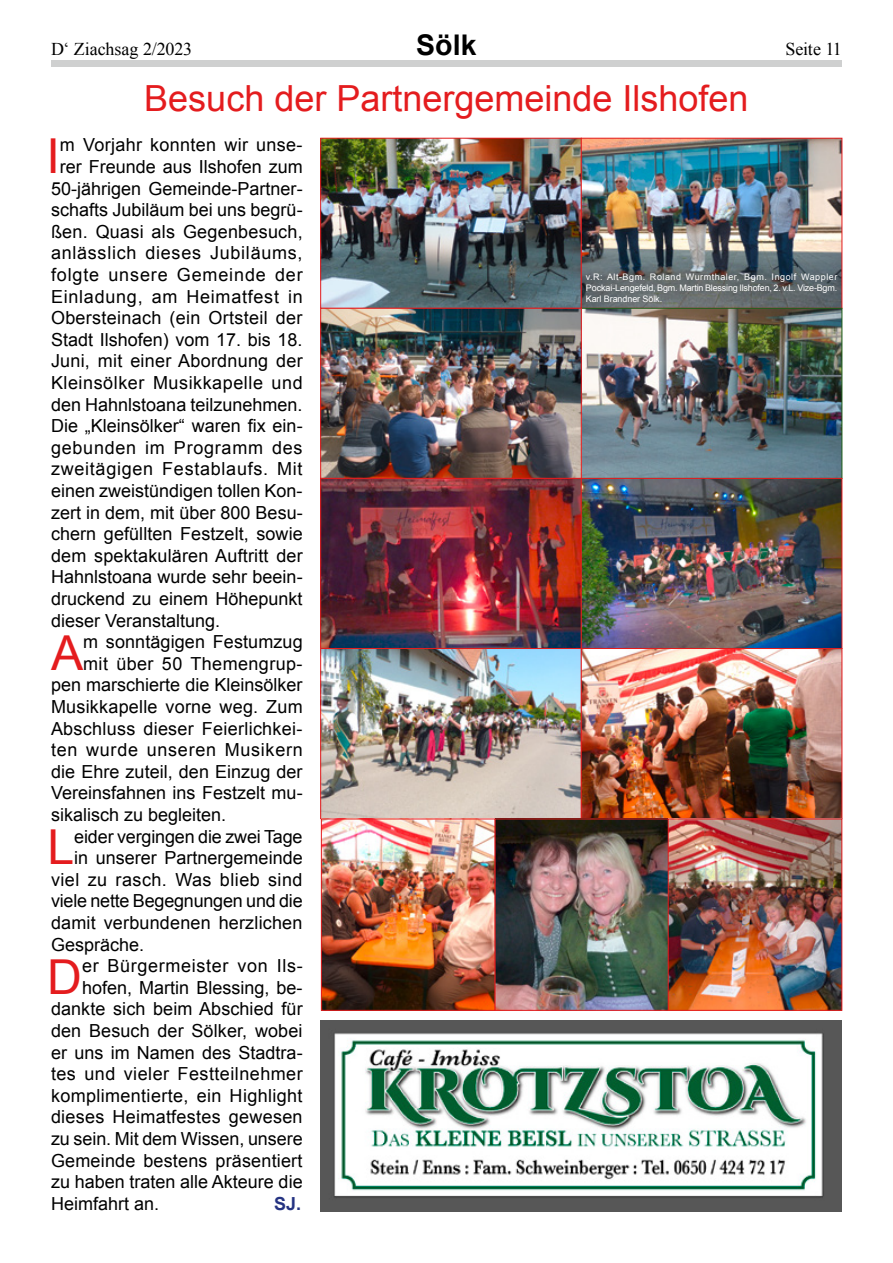
<style>
.page{position:relative;width:893px;height:1263px;background:#fff}
.page>*{position:absolute;margin:0;border:0;box-sizing:border-box;transform-origin:0 0}
.t1{font:48.15px "Arial";color:#e41c1e}
.t2{font:36px "Arial";color:#e41c1e}
.t3{font:700 28.5px "Arial";color:#000}
.t4{font:18px "Arial";letter-spacing:.005em;color:#000}
.t5{font:18px "Arial";letter-spacing:.04em;color:#000}
.t6{font:18px "Arial";letter-spacing:.025em;color:#000}
.t7{font:18px "Arial";letter-spacing:.03em;color:#000}
.t8{font:18px "Times New Roman";letter-spacing:-.01em;color:#000}
.t9{font:18px "Arial";letter-spacing:.045em;color:#000}
.t10{font:18px "Arial";letter-spacing:.035em;color:#000}
.t11{font:700 18px "Arial";color:#253382}
.t12{font:9px/10.8px "Arial";letter-spacing:-.02em;color:#fff;text-align:justify}
</style>
<div class="page">
<div style="left:51px;top:61px;width:791px;height:6px;background:#cfd0d0"></div>
<img style="left:322px;top:140px;width:518px;height:869px">
<div style="left:320px;top:138px;width:262px;height:171px;border:1px solid #e41c1e"></div>
<div style="left:581px;top:138px;width:261px;height:171px;border:1px solid #e41c1e"></div>
<div style="left:581px;top:308px;width:261px;height:171px;border:1px solid #20611b"></div>
<div style="left:320px;top:308px;width:262px;height:171px;border:1px solid #e41c1e"></div>
<div style="left:320px;top:478px;width:262px;height:171px;border:1px solid #e41c1e"></div>
<div style="left:581px;top:478px;width:261px;height:171px;border:1px solid #e41c1e"></div>
<div style="left:320px;top:648px;width:262px;height:171px;border:1px solid #e41c1e"></div>
<div style="left:581px;top:648px;width:261px;height:171px;border:1px solid #e41c1e"></div>
<div style="left:321px;top:819px;width:174px;height:192px;border:1px solid #e41c1e"></div>
<div style="left:495px;top:819px;width:174px;height:192px;border:1px solid #e41c1e"></div>
<div style="left:668px;top:819px;width:174px;height:192px;border:1px solid #e41c1e"></div>
<img style="left:320px;top:1020px;width:522px;height:192px">
<p class="t8" style="left:51px;top:37px;width:143px">D‘ Ziachsag 2/2023</p>
<h3 class="t3" style="left:416px;top:26px;width:62px">Sölk</h3>
<p class="t8" style="left:785px;top:37px;width:58px">Seite 11</p>
<h2 class="t2" style="left:144px;top:75px;width:606px">Besuch der Partnergemeinde Ilshofen</h2>
<h1 class="t1" style="left:47px;top:124px;width:15px">I</h1>
<p class="t4" style="left:60px;top:133px;width:244px">m Vorjahr konnten wir unse-</p>
<p class="t4" style="left:60px;top:155px;width:244px">rer Freunde aus Ilshofen zum</p>
<p class="t4" style="left:51px;top:176px;width:253px">50-jährigen Gemeinde-Partner-</p>
<p class="t4" style="left:51px;top:198px;width:253px">schafts Jubiläum bei uns begrü-</p>
<p class="t4" style="left:51px;top:220px;width:253px">ßen. Quasi als Gegenbesuch,</p>
<p class="t5" style="left:51px;top:241px;width:253px">anlässlich dieses Jubiläums,</p>
<p class="t9" style="left:51px;top:263px;width:253px">folgte unsere Gemeinde der</p>
<p class="t5" style="left:51px;top:284px;width:253px">Einladung, am Heimatfest in</p>
<p class="t4" style="left:51px;top:306px;width:253px">Obersteinach (ein Ortsteil der</p>
<p class="t4" style="left:51px;top:328px;width:253px">Stadt Ilshofen) vom 17. bis 18.</p>
<p class="t4" style="left:51px;top:349px;width:253px">Juni, mit einer Abordnung der</p>
<p class="t7" style="left:51px;top:371px;width:253px">Kleinsölker Musikkapelle und</p>
<p class="t4" style="left:51px;top:392px;width:253px">den Hahnlstoana teilzunehmen.</p>
<p class="t4" style="left:51px;top:414px;width:253px">Die „Kleinsölker“ waren fix ein-</p>
<p class="t5" style="left:51px;top:436px;width:253px">gebunden im Programm des</p>
<p class="t5" style="left:51px;top:457px;width:253px">zweitägigen Festablaufs. Mit</p>
<p class="t4" style="left:51px;top:479px;width:253px">einen zweistündigen tollen Kon-</p>
<p class="t4" style="left:51px;top:500px;width:253px">zert in dem, mit über 800 Besu-</p>
<p class="t4" style="left:51px;top:522px;width:253px">chern gefüllten Festzelt, sowie</p>
<p class="t4" style="left:51px;top:544px;width:253px">dem spektakulären Auftritt der</p>
<p class="t4" style="left:51px;top:565px;width:253px">Hahnlstoana wurde sehr beein-</p>
<p class="t4" style="left:51px;top:587px;width:253px">druckend zu einem Höhepunkt</p>
<p class="t4" style="left:51px;top:608px;width:171px">dieser Veranstaltung.</p>
<h1 class="t1" style="left:51px;top:621px;width:34px">A</h1>
<p class="t4" style="left:83px;top:630px;width:221px">m sonntägigen Festumzug</p>
<p class="t12" style="left:586px;top:272px;width:253px">v.R: Alt-Bgm. Roland Wurmthaler, Bgm. Ingolf Wappler Pockai-Lengefeld, Bgm. Martin Blessing Ilshofen, 2. v.L. Vize-Bgm.<br>Karl Brandner Sölk.</p>
<p class="t6" style="left:83px;top:652px;width:221px">mit über 50 Themengrup-</p>
<p class="t4" style="left:51px;top:673px;width:253px">pen marschierte die Kleinsölker</p>
<p class="t4" style="left:51px;top:695px;width:253px">Musikkapelle vorne weg. Zum</p>
<p class="t4" style="left:51px;top:716px;width:253px">Abschluss dieser Feierlichkei-</p>
<p class="t5" style="left:51px;top:738px;width:253px">ten wurde unseren Musikern</p>
<p class="t4" style="left:51px;top:760px;width:253px">die Ehre zuteil, den Einzug der</p>
<p class="t4" style="left:51px;top:781px;width:253px">Vereinsfahnen ins Festzelt mu-</p>
<p class="t4" style="left:51px;top:803px;width:177px">sikalisch zu begleiten.</p>
<h1 class="t1" style="left:47px;top:816px;width:28px">L</h1>
<p class="t4" style="left:74px;top:824px;width:230px">eider vergingen die zwei Tage</p>
<p class="t4" style="left:74px;top:846px;width:230px">in unserer Partnergemeinde</p>
<p class="t6" style="left:51px;top:868px;width:253px">viel zu rasch. Was blieb sind</p>
<p class="t4" style="left:51px;top:889px;width:253px">viele nette Begegnungen und die</p>
<p class="t4" style="left:51px;top:911px;width:253px">damit verbundenen herzlichen</p>
<p class="t4" style="left:51px;top:932px;width:95px">Gespräche.</p>
<h1 class="t1" style="left:47px;top:945px;width:36px">D</h1>
<p class="t10" style="left:82px;top:954px;width:222px">er Bürgermeister von Ils-</p>
<p class="t4" style="left:82px;top:976px;width:222px">hofen, Martin Blessing, be-</p>
<p class="t4" style="left:51px;top:997px;width:253px">dankte sich beim Abschied für</p>
<p class="t4" style="left:51px;top:1019px;width:253px">den Besuch der Sölker, wobei</p>
<p class="t4" style="left:51px;top:1040px;width:253px">er uns im Namen des Stadtra-</p>
<p class="t6" style="left:51px;top:1062px;width:253px">tes und vieler Festteilnehmer</p>
<p class="t4" style="left:51px;top:1084px;width:253px">komplimentierte, ein Highlight</p>
<p class="t4" style="left:51px;top:1105px;width:253px">dieses Heimatfestes gewesen</p>
<p class="t4" style="left:51px;top:1127px;width:253px">zu sein. Mit dem Wissen, unsere</p>
<p class="t4" style="left:51px;top:1148px;width:253px">Gemeinde bestens präsentiert</p>
<p class="t4" style="left:51px;top:1170px;width:253px">zu haben traten alle Akteure die</p>
<p class="t4" style="left:51px;top:1192px;width:110px">Heimfahrt an.</p>
<p class="t11" style="left:274px;top:1192px;width:29px">SJ.</p>
</div>
